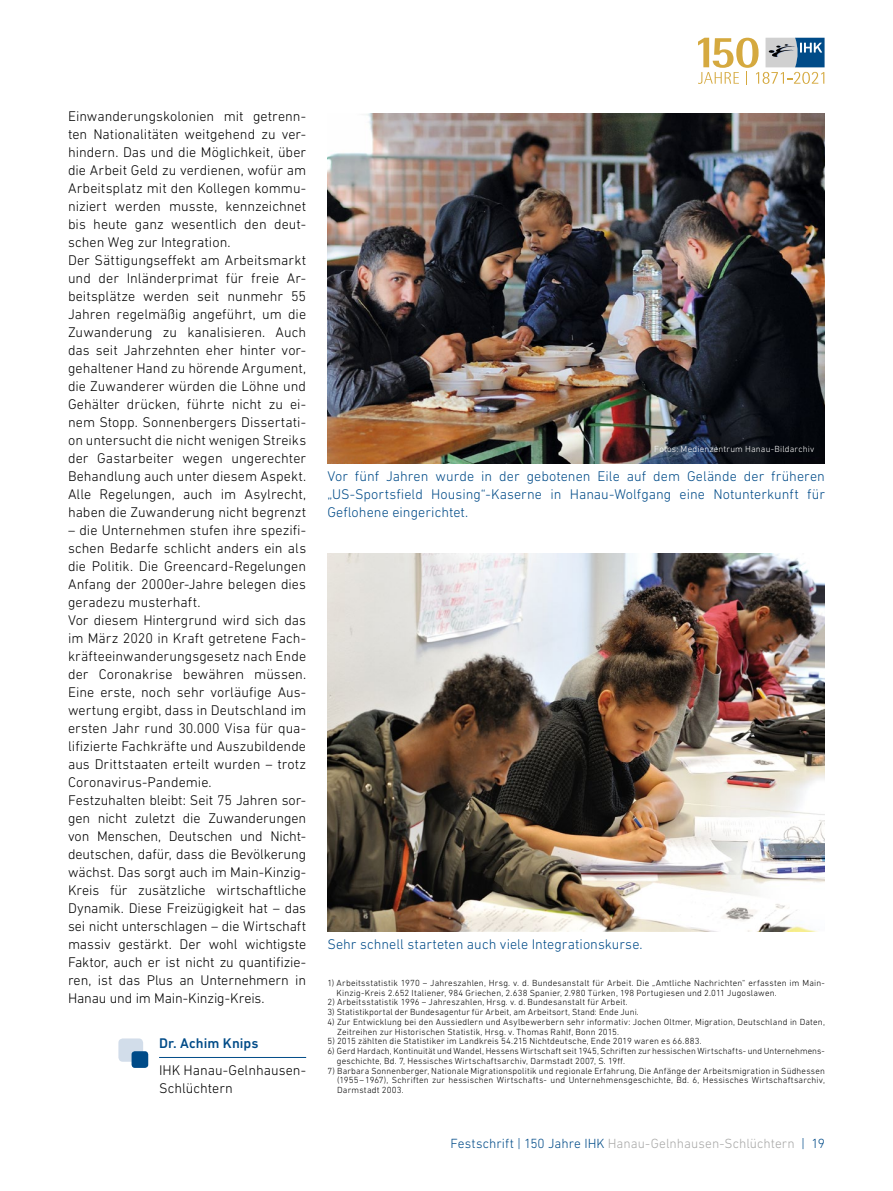
<style>
.page{position:relative;width:893px;height:1191px;background:#fff}
.page>*{position:absolute;margin:0;border:0;box-sizing:border-box;transform-origin:0 0}
.t1{font:300 14.25px/18px "DIN Next LT Pro";color:#000}
.t2{font:300 14.25px/18px "DIN Next LT Pro";color:#004b88;text-align:justify}
.t3{font:500 14.25px "DIN Next LT Pro";letter-spacing:.005em;color:#004b88}
.t4{font:300 13.5px "DIN Next LT Pro";letter-spacing:.005em;color:#a8a8a7}
.t5{font:300 9px/9.8px "DIN Next LT Pro";letter-spacing:.02em;color:#000}
.t6{font:300 9px "DIN Next LT Pro";letter-spacing:.02em;color:#fff}
.s1{color:#004b88}
</style>
<div class="page">
<svg style="left:698px;top:38px;width:127px;height:47px"></svg>
<img style="left:327px;top:553px;width:498px;height:378px">
<img style="left:327px;top:113px;width:498px;height:350px">
<div style="left:118px;top:1038px;width:25px;height:23px;background:#d2ddea;border-radius:4px"></div>
<hr style="left:159px;top:1057px;width:147px;height:1px;background:#004b88">
<div style="left:132px;top:1051px;width:16px;height:17px;background:#004b88;border-radius:3px"></div>
<p class="t1" style="left:68px;top:107px;width:240px">Einwanderungskolonien mit getrenn&shy;ten Nationalitäten weitgehend zu ver&shy;hindern. Das und die Möglichkeit, über die Arbeit Geld zu verdienen, wofür am Arbeitsplatz mit den Kollegen kommu&shy;niziert werden musste, kennzeichnet bis heute ganz wesentlich den deut&shy;schen Weg zur Integration.<br>Der Sättigungseffekt am Arbeitsmarkt und der Inländerprimat für freie Ar&shy;beitsplätze werden seit nunmehr 55<br>Jahren regelmäßig angeführt, um die Zuwanderung zu kanalisieren. Auch das seit Jahrzehnten eher hinter vor&shy;gehaltener Hand zu hörende Argument, die Zuwanderer würden die Löhne und Gehälter drücken, führte nicht zu ei&shy;nem Stopp. Sonnenbergers Dissertati&shy;on untersucht die nicht wenigen Streiks der Gastarbeiter wegen ungerechter Behandlung auch unter diesem Aspekt.<br>Alle Regelungen, auch im Asylrecht, haben die Zuwanderung nicht begrenzt</p>
<p class="t1" style="left:68px;top:521px;width:240px">– die Unternehmen stufen ihre spezifi&shy;schen Bedarfe schlicht anders ein als die Politik. Die Greencard-Regelungen Anfang der 2000er-Jahre belegen dies geradezu musterhaft.<br>Vor diesem Hintergrund wird sich das im März 2020 in Kraft getretene Fach&shy;kräfteeinwanderungsgesetz nach Ende der Coronakrise bewähren müssen.<br>Eine erste, noch sehr vorläufige Aus&shy;wertung ergibt, dass in Deutschland im ersten Jahr rund 30.000 Visa für qua&shy;lifizierte Fachkräfte und Auszubildende aus Drittstaaten erteilt wurden – trotz Coronavirus-Pandemie.<br>Festzuhalten bleibt: Seit 75 Jahren sor&shy;gen nicht zuletzt die Zuwanderungen von Menschen, Deutschen und Nicht&shy;deutschen, dafür, dass die Bevölkerung wächst. Das sorgt auch im Main-Kinzig-Kreis für zusätzliche wirtschaftliche Dynamik. Diese Freizügigkeit hat – das sei nicht unterschlagen – die Wirtschaft massiv gestärkt. Der wohl wichtigste Faktor, auch er ist nicht zu quantifizie&shy;ren, ist das Plus an Unternehmern in Hanau und im Main-Kinzig-Kreis.</p>
<p class="t3" style="left:159px;top:1034px;width:101px">Dr. Achim Knips</p>
<p class="t1" style="left:159px;top:1061px;width:149px">IHK Hanau-Gelnhausen-<br>Schlüchtern</p>
<p class="t6" style="left:654px;top:444px;width:162px">Fotos: Medienzentrum Hanau-Bildarchiv</p>
<p class="t2" style="left:327px;top:467px;width:499px">Vor fünf Jahren wurde in der gebotenen Eile auf dem Gelände der früheren „US-Sportsfield Housing“-Kaserne in Hanau-Wolfgang eine Notunterkunft für Geflohene eingerichtet.</p>
<p class="t2" style="left:327px;top:935px;width:317px">Sehr schnell starteten auch viele Integrationskurse.</p>
<p class="t5" style="left:336px;top:977px;width:490px;text-indent:-9px">1) Arbeitsstatistik 1970 – Jahreszahlen, Hrsg. v. d. Bundesanstalt für Arbeit. Die „Amtliche Nachrichten“ erfassten im Main-<br>Kinzig-Kreis 2.652 Italiener, 984 Griechen, 2.638 Spanier, 2.980 Türken, 198 Portugiesen und 2.011 Jugoslawen.</p>
<p class="t5" style="left:327px;top:997px;width:302px">2) Arbeitsstatistik 1996 – Jahreszahlen, Hrsg. v. d. Bundesanstalt für Arbeit.</p>
<p class="t5" style="left:327px;top:1007px;width:313px">3) Statistikportal der Bundesagentur für Arbeit, am Arbeitsort, Stand: Ende Juni.</p>
<p class="t5" style="left:337px;top:1016px;width:489px;text-indent:-10px">4) Zur Entwicklung bei den Aussiedlern und Asylbewerbern sehr informativ: Jochen Oltmer, Migration, Deutschland in Daten,<br>Zeitreihen zur Historischen Statistik, Hrsg. v. Thomas Rahlf, Bonn 2015.</p>
<p class="t5" style="left:327px;top:1036px;width:376px">5) 2015 zählten die Statistiker im Landkreis 54.215 Nichtdeutsche, Ende 2019 waren es 66.883.</p>
<p class="t5" style="left:337px;top:1046px;width:489px;text-indent:-9px">6) Gerd Hardach, Kontinuität und Wandel, Hessens Wirtschaft seit 1945, Schriften zur hessischen Wirtschafts- und Unternehmens&shy;geschichte, Bd. 7, Hessisches Wirtschaftsarchiv, Darmstadt 2007, S. 19ff.</p>
<p class="t5" style="left:337px;top:1065px;width:489px;text-align:justify;text-indent:-10px">7) Barbara Sonnenberger, Nationale Migrationspolitik und regionale Erfahrung, Die Anfänge der Arbeitsmigration in Südhessen (1955–1967), Schriften zur hessischen Wirtschafts- und Unternehmensgeschichte, Bd. 6, Hessisches Wirtschaftsarchiv, Darmstadt 2003.</p>
<p class="t4" style="left:450px;top:1135px;width:376px"><span class="s1">Festschrift | 150 Jahre IHK</span> Hanau-Gelnhausen-Schlüchtern <span class="s1">| 19</span></p>
</div>
